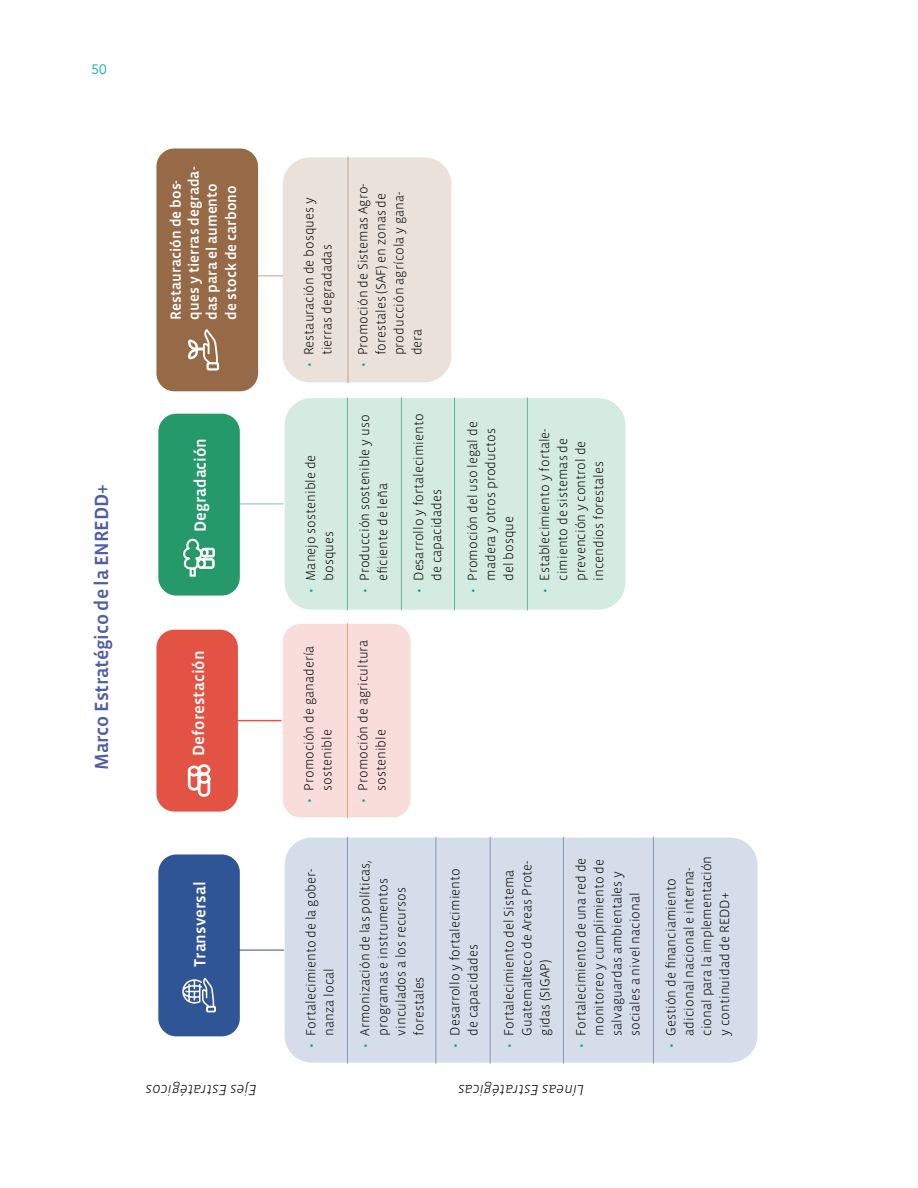
<style>
.page{position:relative;width:918px;height:1188px;background:#fff}
.page>*{position:absolute;margin:0;border:0;box-sizing:border-box;transform-origin:0 0}
.t1{font:500 19.5px "Vista Sans OT";letter-spacing:-.01em;color:#505da3}
.t2{font:500 16.5px "Vista Sans OT";color:#fff}
.t3{font:500 15px/18px "Vista Sans OT";color:#fff}
.t4{font:italic 300 15px "Vista Sans OT";color:#000}
.t5{font:300 13.5px/18px "Vista Sans OT";color:#000}
.t6{font:13.5px "Avenir";color:#00a49a}
.s1{color:#00a49a}
</style>
<div class="page">
<div style="left:283px;top:157px;width:168px;height:225px;background:#eae1da;border-radius:27px"></div>
<div style="left:285px;top:398px;width:340px;height:212px;background:#d4ebe1;border-radius:27px"></div>
<div style="left:283px;top:624px;width:128px;height:193px;background:#f9ddda;border-radius:18px"></div>
<div style="left:285px;top:838px;width:472px;height:225px;background:#d5ddea;border-radius:27px"></div>
<hr style="left:227px;top:949px;width:57px;height:2px;background:#6d88b6">
<hr style="left:224px;top:720px;width:57px;height:1px;background:#e25344">
<hr style="left:226px;top:503px;width:57px;height:2px;background:#a8d6c4">
<hr style="left:255px;top:275px;width:28px;height:2px;background:#d5c3b6">
<hr style="left:348px;top:157px;width:1px;height:226px;background:#c0a591">
<hr style="left:347px;top:397px;width:1px;height:213px;background:#67b897">
<hr style="left:347px;top:623px;width:1px;height:195px;background:#ee988f">
<hr style="left:347px;top:837px;width:1px;height:227px;background:#8299c1">
<hr style="left:436px;top:837px;width:1px;height:227px;background:#8299c1">
<hr style="left:490px;top:837px;width:1px;height:227px;background:#8299c1">
<hr style="left:563px;top:837px;width:1px;height:227px;background:#8299c1">
<hr style="left:653px;top:837px;width:1px;height:227px;background:#8299c1">
<hr style="left:401px;top:397px;width:1px;height:213px;background:#67b897">
<hr style="left:454px;top:397px;width:1px;height:213px;background:#67b897">
<hr style="left:527px;top:397px;width:1px;height:213px;background:#67b897">
<div style="left:158px;top:854px;width:82px;height:182px;background:#2f5597;border-radius:18px"></div>
<div style="left:156px;top:630px;width:82px;height:182px;background:#e25344;border-radius:18px"></div>
<div style="left:158px;top:414px;width:82px;height:182px;background:#26996b;border-radius:18px"></div>
<div style="left:156px;top:149px;width:102px;height:242px;background:#966947;border-radius:18px"></div>
<div style="left:206px;top:1006px;width:10px;height:6px;border:2px solid #fff"></div>
<svg style="left:182px;top:978px;width:34px;height:33px"></svg>
<svg style="left:187px;top:764px;width:24px;height:33px"></svg>
<div style="left:190px;top:568px;width:6px;height:9px;border:2px solid #fff"></div>
<svg style="left:183px;top:538px;width:32px;height:33px"></svg>
<svg style="left:188px;top:329px;width:30px;height:33px"></svg>
<div style="left:207px;top:362px;width:12px;height:9px;border:2px solid #fff"></div>
<p class="t6" style="left:92px;top:62px;width:17px">50</p>
<h1 class="t1" style="left:91px;top:770px;width:287px;rotate:-90deg">Marco Estratégico de la ENREDD+</h1>
<p class="t3" style="left:167px;top:320px;width:154px;rotate:-90deg">Restauración de bos&shy;ques y tierras degrada&shy;das para el aumento</p>
<p class="t3" style="left:223px;top:320px;width:136px;rotate:-90deg">de stock de carbono</p>
<p class="t2" style="left:192px;top:532px;width:95px;rotate:-90deg">Degradación</p>
<p class="t2" style="left:190px;top:756px;width:107px;rotate:-90deg">Deforestación</p>
<p class="t2" style="left:191px;top:967px;width:87px;rotate:-90deg">Transversal</p>
<p class="t5" style="left:300px;top:355px;width:160px;text-indent:-12px;rotate:-90deg"><span class="s1">•</span> Restauración de bosques y tierras degradadas</p>
<p class="t5" style="left:302px;top:581px;width:128px;text-indent:-12px;rotate:-90deg"><span class="s1">•</span> Manejo sostenible de bosques</p>
<p class="t5" style="left:354px;top:355px;width:174px;text-indent:-12px;rotate:-90deg"><span class="s1">•</span> Promoción de Sistemas Agro&shy;forestales (SAF) en zonas de producción agrícola y gana&shy;dera</p>
<p class="t5" style="left:356px;top:581px;width:167px;text-indent:-12px;rotate:-90deg"><span class="s1">•</span> Producción sostenible y uso eficiente de leña</p>
<p class="t5" style="left:410px;top:581px;width:169px;text-indent:-12px;rotate:-90deg"><span class="s1">•</span> Desarrollo y fortalecimiento de capacidades</p>
<p class="t5" style="left:464px;top:581px;width:161px;text-indent:-12px;rotate:-90deg"><span class="s1">•</span> Promoción del uso legal de madera y otros productos del bosque</p>
<p class="t5" style="left:536px;top:581px;width:154px;text-indent:-12px;rotate:-90deg"><span class="s1">•</span> Establecimiento y fortale&shy;cimiento de sistemas de prevención y control de incendios forestales</p>
<p class="t5" style="left:300px;top:791px;width:147px;text-indent:-12px;rotate:-90deg"><span class="s1">•</span> Promoción de ganadería sostenible</p>
<p class="t5" style="left:354px;top:791px;width:153px;text-indent:-12px;rotate:-90deg"><span class="s1">•</span> Promoción de agricultura sostenible</p>
<p class="t5" style="left:302px;top:1036px;width:168px;text-indent:-12px;rotate:-90deg"><span class="s1">•</span> Fortalecimiento de la gober&shy;nanza local</p>
<p class="t5" style="left:356px;top:1036px;width:177px;text-indent:-12px;rotate:-90deg"><span class="s1">•</span> Armonización de las políticas, programas e instrumentos vinculados a los recursos forestales</p>
<p class="t5" style="left:446px;top:1036px;width:169px;text-indent:-12px;rotate:-90deg"><span class="s1">•</span> Desarrollo y fortalecimiento de capacidades</p>
<p class="t5" style="left:500px;top:1036px;width:177px;text-indent:-12px;rotate:-90deg"><span class="s1">•</span> Fortalecimiento del Sistema<br>Guatemalteco de Areas Prote&shy;gidas (SIGAP)</p>
<p class="t5" style="left:572px;top:1036px;width:180px;text-indent:-12px;rotate:-90deg"><span class="s1">•</span> Fortalecimiento de una red de monitoreo y cumplimiento de salvaguardas ambientales y sociales a nivel nacional</p>
<p class="t5" style="left:662px;top:1036px;width:182px;text-indent:-12px;rotate:-90deg"><span class="s1">•</span> Gestión de financiamiento adicional nacional e interna&shy;cional para la implementación y continuidad de REDD+</p>
<p class="t4" style="left:257px;top:1098px;width:113px;rotate:-180deg">Ejes Estratégicos</p>
<p class="t4" style="left:584px;top:1098px;width:128px;rotate:-180deg">Líneas Estratégicas</p>
</div>
